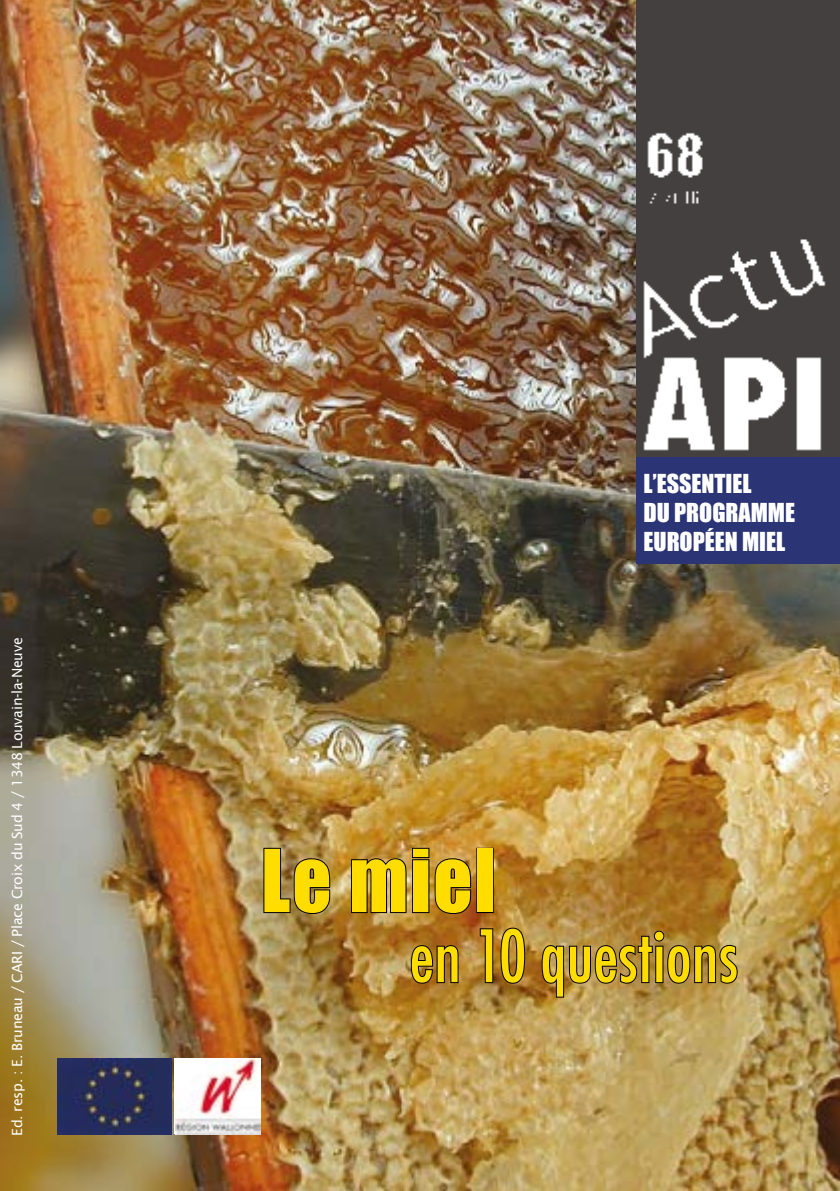
<style>
.page{position:relative;width:840px;height:1191px;background:#fff}
.page>*{position:absolute;margin:0;border:0;box-sizing:border-box;transform-origin:0 0}
.t1{font:80px "Impact";letter-spacing:.03em;color:#fd0;scale:.95 1}
.t2{font:500 condensed 70px "Futura";color:#fd0;scale:.95 1}
.t3{font:24px/28.8px "Impact";color:#fff}
.t4{font:14px "Lucida Sans";letter-spacing:-.02em;color:#fff}
</style>
<div class="page">
<img style="left:0;top:0;width:839px;height:1191px">
<img style="left:635px;top:0;width:204px;height:457px">
<div style="left:635px;top:457px;width:204px;height:106px;background:#2b3475"></div>
<img style="left:57px;top:1059px;width:115px;height:75px">
<div style="left:174px;top:1058px;width:87px;height:76px;background:#fff"></div>
<img style="left:175px;top:1058px;width:85px;height:76px">
<svg style="left:262px;top:847px;width:69px;height:68px;background:#8d7642"></svg>
<img style="left:350px;top:847px;width:122px;height:68px">
<div style="left:476px;top:848px;width:17px;height:65px;border:2px solid #000"></div>
<svg style="left:409px;top:944px;width:50px;height:41px;background:#74511c"></svg>
<svg style="left:478px;top:926px;width:48px;height:58px;background:#865f21"></svg>
<svg style="left:540px;top:929px;width:198px;height:69px;background:#947639"></svg>
<p class="t4" style="left:9px;top:1135px;width:500px;rotate:-90deg">Ed. resp. : E. Bruneau / CARI / Place Croix du Sud 4 / 1348 Louvain-la-Neuve</p>
<h3 class="t3" style="left:643px;top:468px;width:153px">L’ESSENTIEL<br>DU PROGRAMME<br>EUROPÉEN MIEL</h3>
<h1 class="t1" style="left:261px;top:818px;width:248px">Le miel</h1>
<h2 class="t2" style="left:409px;top:911px;width:347px">en 10 questions</h2>
</div>
